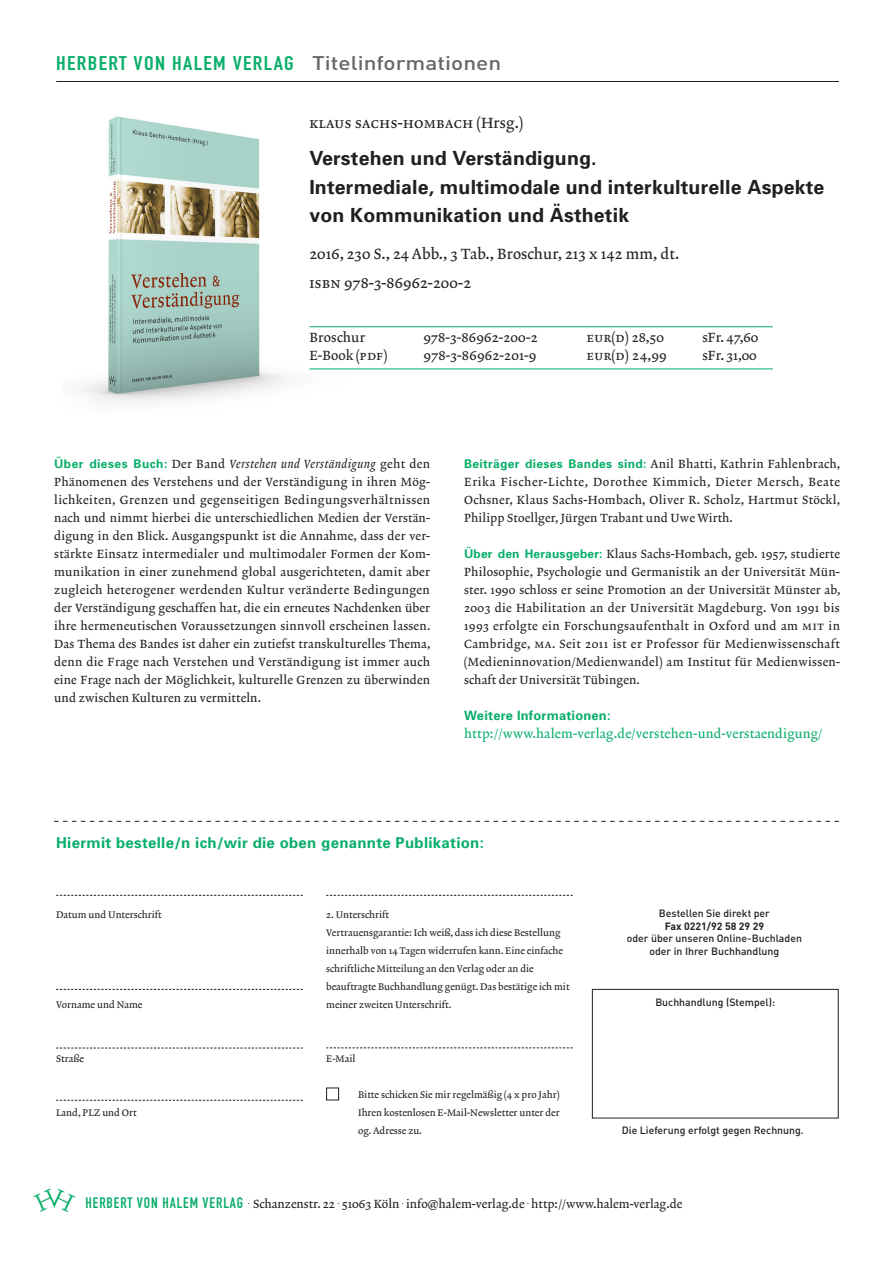
<style>
.page{position:relative;width:893px;height:1263px;background:#fff}
.page>*{position:absolute;margin:0;border:0;box-sizing:border-box;transform-origin:0 0}
.t1{font:700 19.5px/28.5px "Univers";letter-spacing:.01em;color:#231f20}
.t2{font:19.5px "DIN Engschrift";letter-spacing:.06em;color:#09ae6a;scale:1.16 1}
.t3{font:15px/28.5px "Lexicon No 2 Roman A";letter-spacing:.01em;color:#231f20}
.t4{font:700 15px "Univers";letter-spacing:.02em;color:#09ae6a}
.t5{font:15px "Lexicon No 2 Roman A";letter-spacing:.035em;color:#231f20}
.t6{font:13.5px "Lexicon No 2 Roman A";letter-spacing:.015em;color:#231f20}
.t7{font:12.9px "Lexicon No 2 Roman A";letter-spacing:.015em;color:#09ae6a}
.t8{font:700 12.9px "Univers";letter-spacing:.015em;color:#09ae6a}
.t9{font:12px/18px "Lexicon No 2 Roman A";letter-spacing:.01em;color:#231f20;text-align:justify}
.t10{font:12px "Lexicon No 2 Italic A";letter-spacing:.025em;color:#231f20}
.t11{font:500 10.5px/12.6px "DIN";color:#231f20;text-align:center}
.t12{font:700 10.5px "DIN";color:#231f20}
.t13{font:9.75px/18px "Lexicon No 2 Roman A";color:#231f20}
.s1{font-family:"DIN";font-weight:500;color:#66676a}
.s2{font-family:"Univers";font-weight:700;color:#09ae6a}
.s3{font-family:"Lexicon No 2 Roman A"}
.s4{font-family:"DIN Engschrift";font-size:15px;color:#09ae6a}
</style>
<div class="page">
<svg style="left:56px;top:895px;width:247px;height:1px"></svg>
<svg style="left:326px;top:895px;width:247px;height:1px"></svg>
<svg style="left:56px;top:989px;width:247px;height:1px"></svg>
<svg style="left:56px;top:1100px;width:247px;height:1px"></svg>
<svg style="left:56px;top:1048px;width:247px;height:1px"></svg>
<svg style="left:326px;top:1047px;width:247px;height:1px"></svg>
<div style="left:592px;top:989px;width:247px;height:129px;border:1px solid #231f20"></div>
<div style="left:326px;top:1087px;width:13px;height:13px;border:1px solid #231f20"></div>
<hr style="left:56px;top:81px;width:783px;height:1px;background:#231f20">
<svg style="left:54px;top:821px;width:785px;height:1px"></svg>
<img style="left:76px;top:116px;width:368px;height:286px">
<hr style="left:309px;top:326px;width:464px;height:1px;background:#09ae6a">
<hr style="left:309px;top:369px;width:464px;height:1px;background:#09ae6a">
<h1 class="t2" style="left:56px;top:52px;width:385px">HERBERT VON HALEM VERLAG <span class="s1">Titelinformationen</span></h1>
<p class="t5" style="left:309px;top:115px;width:215px">Klaus Sachs-Hombach (Hrsg.)</p>
<h1 class="t1" style="left:309px;top:144px;width:517px">Verstehen und Verständigung.<br>Intermediale, multimodale und interkulturelle Aspekte von Kommunikation und Ästhetik</h1>
<p class="t3" style="left:309px;top:241px;width:371px">2016, 230 S., 24 Abb., 3 Tab., Broschur, 213 x 142 mm, dt.<br>ISBN 978-3-86962-200-2</p>
<p class="t6" style="left:309px;top:329px;width:57px">Broschur</p>
<p class="t6" style="left:423px;top:329px;width:116px">978-3-86962-200-2</p>
<p class="t6" style="left:587px;top:329px;width:79px">EUR(D) 28,50</p>
<p class="t6" style="left:702px;top:329px;width:58px">sFr. 47,60</p>
<p class="t6" style="left:309px;top:347px;width:79px">E-Book (PDF)</p>
<p class="t6" style="left:423px;top:347px;width:115px">978-3-86962-201-9</p>
<p class="t6" style="left:587px;top:347px;width:81px">EUR(D) 24,99</p>
<p class="t6" style="left:702px;top:347px;width:56px">sFr. 31,00</p>
<p class="t10" style="left:54px;top:457px;width:377px"><span class="s2">Über dieses Buch:</span> <span class="s3">Der Band</span> Verstehen und Verständigung <span class="s3">geht den</span></p>
<p class="t9" style="left:54px;top:473px;width:378px">Phänomenen des Verstehens und der Verständigung in ihren Mög&shy;lichkeiten, Grenzen und gegenseitigen Bedingungsverhältnissen nach und nimmt hierbei die unterschiedlichen Medien der Verstän&shy;digung in den Blick. Ausgangspunkt ist die Annahme, dass der ver&shy;stärkte Einsatz intermedialer und multimodaler Formen der Kom&shy;munikation in einer zunehmend global ausgerichteten, damit aber zugleich heterogener werdenden Kultur veränderte Bedingungen der Verständigung geschaffen hat, die ein erneutes Nachdenken über ihre hermeneutischen Voraussetzungen sinnvoll erscheinen lassen.<br>Das Thema des Bandes ist daher ein zutiefst transkulturelles Thema, denn die Frage nach Verstehen und Verständigung ist immer auch eine Frage nach der Möglichkeit, kulturelle Grenzen zu überwinden und zwischen Kulturen zu vermitteln.</p>
<p class="t9" style="left:464px;top:455px;width:378px"><span class="s2">Beiträger dieses Bandes sind:</span> Anil Bhatti, Kathrin Fahlenbrach, Erika Fischer-Lichte, Dorothee Kimmich, Dieter Mersch, Beate Ochsner, Klaus Sachs-Hombach, Oliver R. Scholz, Hartmut Stöckl, Philipp Stoellger, Jürgen Trabant und Uwe Wirth.</p>
<p class="t9" style="left:464px;top:545px;width:378px"><span class="s2">Über den Herausgeber:</span> Klaus Sachs-Hombach, geb. 1957, studierte Philosophie, Psychologie und Germanistik an der Universität Mün&shy;ster. 1990 schloss er seine Promotion an der Universität Münster ab, 2003 die Habilitation an der Universität Magdeburg. Von 1991 bis 1993 erfolgte ein Forschungsaufenthalt in Oxford und am MIT in Cambridge, MA. Seit 2011 ist er Professor für Medienwissenschaft (Medieninnovation/Medienwandel) am Institut für Medienwissen&shy;schaft der Universität Tübingen.</p>
<p class="t8" style="left:464px;top:707px;width:148px">Weitere Informationen:</p>
<p class="t7" style="left:464px;top:726px;width:360px">http://www.halem-verlag.de/verstehen-und-verstaendigung/</p>
<p class="t4" style="left:56px;top:832px;width:429px">Hiermit bestelle/n ich/wir die oben genannte Publikation:</p>
<p class="t13" style="left:56px;top:906px;width:107px">Datum und Unterschrift</p>
<p class="t13" style="left:326px;top:906px;width:245px">2. Unterschrift<br>Vertrauensgarantie: Ich weiß, dass ich diese Bestellung innerhalb von 14 Tagen widerrufen kann. Eine einfache schriftliche Mitteilung an den Verlag oder an die beauftragte Buchhandlung genügt. Das bestätige ich mit</p>
<p class="t13" style="left:56px;top:996px;width:88px">Vorname und Name</p>
<p class="t13" style="left:326px;top:996px;width:127px">meiner zweiten Unterschrift.</p>
<p class="t13" style="left:56px;top:1050px;width:29px">Straße</p>
<p class="t13" style="left:326px;top:1050px;width:31px">E-Mail</p>
<p class="t13" style="left:56px;top:1104px;width:82px">Land, PLZ und Ort</p>
<p class="t13" style="left:358px;top:1086px;width:203px;text-align:justify">Bitte schicken Sie mir regelmäßig (4 x pro Jahr)<br>Ihren kostenlosen E-Mail-Newsletter unter der og. Adresse zu.</p>
<p class="t11" style="left:659px;top:907px;width:112px">Bestellen Sie direkt per</p>
<p class="t12" style="left:665px;top:919px;width:101px">Fax 0221/92 58 29 29</p>
<p class="t11" style="left:627px;top:932px;width:177px">oder über unseren Online-Buchladen oder in Ihrer Buchhandlung</p>
<p class="t11" style="left:655px;top:996px;width:121px">Buchhandlung (Stempel):</p>
<p class="t11" style="left:622px;top:1123px;width:183px">Die Lieferung erfolgt gegen Rechnung.</p>
<p class="t9" style="left:86px;top:1195px;width:598px"><span class="s4">HERBERT VON HALEM VERLAG</span> <sup>.</sup> Schanzenstr. 22 <sup>.</sup> 51063 Köln <sup>.</sup> info@halem-verlag.de <sup>.</sup> http://www.halem-verlag.de</p>
</div>
